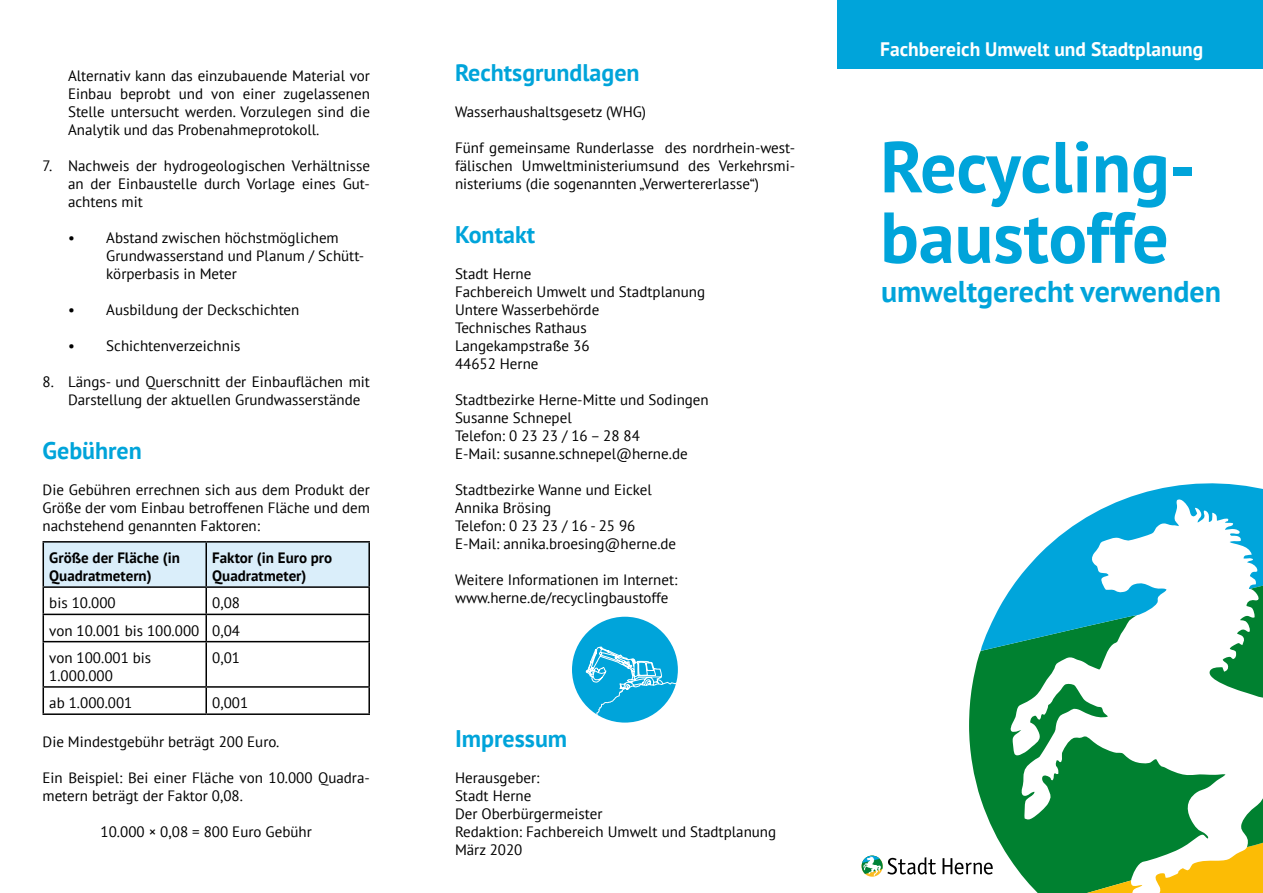
<style>
.page{position:relative;width:1263px;height:893px;background:#fff}
.page>*{position:absolute;margin:0;border:0;box-sizing:border-box;transform-origin:0 0}
.t1{font:700 72px/70.5px "PT Sans";color:#00a4da}
.t2{font:700 30px "PT Sans";color:#00a4da}
.Überschrift2{font:700 24px "PT Sans";color:#00a4da}
.t3{font:700 19.5px "PT Sans";color:#fff}
.Normal_block{font:15px/18px "PT Sans";color:#000}
.Tabelle_Zelle{font:15px/18px "PT Sans";color:#000}
.Tabelle_Kopf{font:700 15px/18px "PT Sans";color:#000}
.Normal_zentriert{font:15px "PT Sans";color:#000}
</style>
<div class="page">
<svg style="left:861px;top:855px;width:108px;height:21px"></svg>
<svg style="left:969px;top:650px;width:256px;height:243px"></svg>
<svg style="left:981px;top:483px;width:282px;height:168px"></svg>
<svg style="left:1207px;top:577px;width:56px;height:123px"></svg>
<svg style="left:1049px;top:797px;width:214px;height:96px"></svg>
<div style="left:838px;top:0;width:425px;height:68px;background:#00a4da"></div>
<hr style="left:43px;top:541px;width:163px;height:2px;background:#000">
<hr style="left:206px;top:541px;width:164px;height:2px;background:#000">
<hr style="left:368px;top:543px;width:2px;height:43px;background:#000">
<hr style="left:206px;top:586px;width:164px;height:2px;background:#000">
<hr style="left:368px;top:588px;width:2px;height:26px;background:#000">
<svg style="left:43px;top:542px;width:326px;height:99px"></svg>
<hr style="left:206px;top:614px;width:164px;height:1px;background:#000">
<hr style="left:205px;top:615px;width:2px;height:26px;background:#000">
<hr style="left:368px;top:615px;width:2px;height:26px;background:#000">
<hr style="left:43px;top:641px;width:163px;height:1px;background:#000">
<hr style="left:43px;top:642px;width:1px;height:44px;background:#000">
<hr style="left:206px;top:641px;width:164px;height:1px;background:#000">
<hr style="left:205px;top:642px;width:2px;height:44px;background:#000">
<hr style="left:368px;top:642px;width:2px;height:44px;background:#000">
<hr style="left:43px;top:686px;width:163px;height:2px;background:#000">
<svg style="left:43px;top:688px;width:1px;height:25px"></svg>
<hr style="left:206px;top:686px;width:164px;height:2px;background:#000">
<hr style="left:205px;top:688px;width:2px;height:25px;background:#000">
<hr style="left:368px;top:688px;width:2px;height:25px;background:#000">
<hr style="left:43px;top:713px;width:163px;height:2px;background:#000">
<hr style="left:206px;top:713px;width:164px;height:2px;background:#000">
<div style="left:572px;top:617px;width:106px;height:106px;background:#00a4da;border-radius:50%"></div>
<svg style="left:585px;top:646px;width:93px;height:77px"></svg>
<p class="Normal_block" style="left:68px;top:66px;width:303px;text-align:justify">Alternativ kann das einzubauende Material vor Einbau beprobt und von einer zugelassenen Stelle untersucht werden. Vorzulegen sind die Analytik und das Probenahmeprotokoll.</p>
<p class="Normal_block" style="left:68px;top:156px;width:303px;text-align:justify;text-indent:-26px">7. Nachweis der hydrogeologischen Verhältnisse an der Einbaustelle durch Vorlage eines Gut&shy;achtens mit</p>
<p class="Normal_block" style="left:106px;top:228px;width:260px;text-indent:-38px">• Abstand zwischen höchstmöglichem<br>Grundwasserstand und Planum / Schütt&shy;körperbasis in Meter</p>
<p class="Normal_block" style="left:68px;top:300px;width:233px">• Ausbildung der Deckschichten</p>
<p class="Normal_block" style="left:68px;top:336px;width:174px">• Schichtenverzeichnis</p>
<p class="Normal_block" style="left:68px;top:372px;width:303px;text-indent:-26px">8. Längs- und Querschnitt der Einbauflächen mit<br>Darstellung der aktuellen Grundwasserstände</p>
<h2 class="Überschrift2" style="left:43px;top:435px;width:101px">Gebühren</h2>
<p class="Normal_block" style="left:43px;top:480px;width:329px;text-align:justify">Die Gebühren errechnen sich aus dem Produkt der Größe der vom Einbau betroffenen Fläche und dem nachstehend genannten Faktoren:</p>
<p class="Tabelle_Kopf" style="left:49px;top:549px;width:132px">Größe der Fläche (in<br>Quadratmetern)</p>
<p class="Tabelle_Kopf" style="left:212px;top:549px;width:122px">Faktor (in Euro pro<br>Quadratmeter)</p>
<p class="Tabelle_Zelle" style="left:49px;top:594px;width:68px">bis 10.000</p>
<p class="Tabelle_Zelle" style="left:212px;top:594px;width:29px">0,08</p>
<p class="Tabelle_Zelle" style="left:49px;top:621px;width:152px">von 10.001 bis 100.000</p>
<p class="Tabelle_Zelle" style="left:212px;top:621px;width:29px">0,04</p>
<p class="Tabelle_Zelle" style="left:49px;top:648px;width:104px">von 100.001 bis<br>1.000.000</p>
<p class="Tabelle_Zelle" style="left:212px;top:648px;width:29px">0,01</p>
<p class="Tabelle_Zelle" style="left:49px;top:694px;width:85px">ab 1.000.001</p>
<p class="Tabelle_Zelle" style="left:212px;top:694px;width:38px">0,001</p>
<p class="Normal_block" style="left:43px;top:732px;width:238px">Die Mindestgebühr beträgt 200 Euro.</p>
<p class="Normal_block" style="left:43px;top:768px;width:329px">Ein Beispiel: Bei einer Fläche von 10.000 Quadra&shy;metern beträgt der Faktor 0,08.</p>
<p class="Normal_zentriert" style="left:101px;top:822px;width:213px">10.000 × 0,08 = 800 Euro Gebühr</p>
<h2 class="Überschrift2" style="left:455px;top:57px;width:186px">Rechtsgrundlagen</h2>
<p class="Normal_block" style="left:455px;top:102px;width:193px">Wasserhaushaltsgesetz (WHG)</p>
<p class="Normal_block" style="left:455px;top:138px;width:342px;text-align:justify">Fünf gemeinsame Runderlasse des nordrhein-west&shy;fälischen Umweltministeriumsund des Verkehrsmi&shy;nisteriums (die sogenannten „Verwertererlasse“)</p>
<h2 class="Überschrift2" style="left:455px;top:219px;width:82px">Kontakt</h2>
<p class="Normal_block" style="left:455px;top:264px;width:252px">Stadt Herne<br>Fachbereich Umwelt und Stadtplanung<br>Untere Wasserbehörde<br>Technisches Rathaus<br>Langekampstraße 36<br>44652 Herne</p>
<p class="Normal_block" style="left:455px;top:390px;width:255px">Stadtbezirke Herne-Mitte und Sodingen<br>Susanne Schnepel<br>Telefon: 0 23 23 / 16 – 28 84<br>E-Mail: susanne.schnepel@herne.de</p>
<p class="Normal_block" style="left:455px;top:480px;width:223px">Stadtbezirke Wanne und Eickel<br>Annika Brösing<br>Telefon: 0 23 23 / 16 - 25 96<br>E-Mail: annika.broesing@herne.de</p>
<p class="Normal_block" style="left:455px;top:570px;width:224px">Weitere Informationen im Internet: www.herne.de/recyclingbaustoffe</p>
<h2 class="Überschrift2" style="left:455px;top:723px;width:114px">Impressum</h2>
<p class="Normal_block" style="left:455px;top:768px;width:323px">Herausgeber:<br>Stadt Herne<br>Der Oberbürgermeister<br>Redaktion: Fachbereich Umwelt und Stadtplanung<br>März 2020</p>
<h3 class="t3" style="left:880px;top:36px;width:325px">Fachbereich Umwelt und Stadtplanung</h3>
<h1 class="t1" style="left:880px;top:131px;width:317px">Recycling&shy;baustoffe</h1>
<h2 class="t2" style="left:881px;top:272px;width:342px">umweltgerecht verwenden</h2>
</div>
